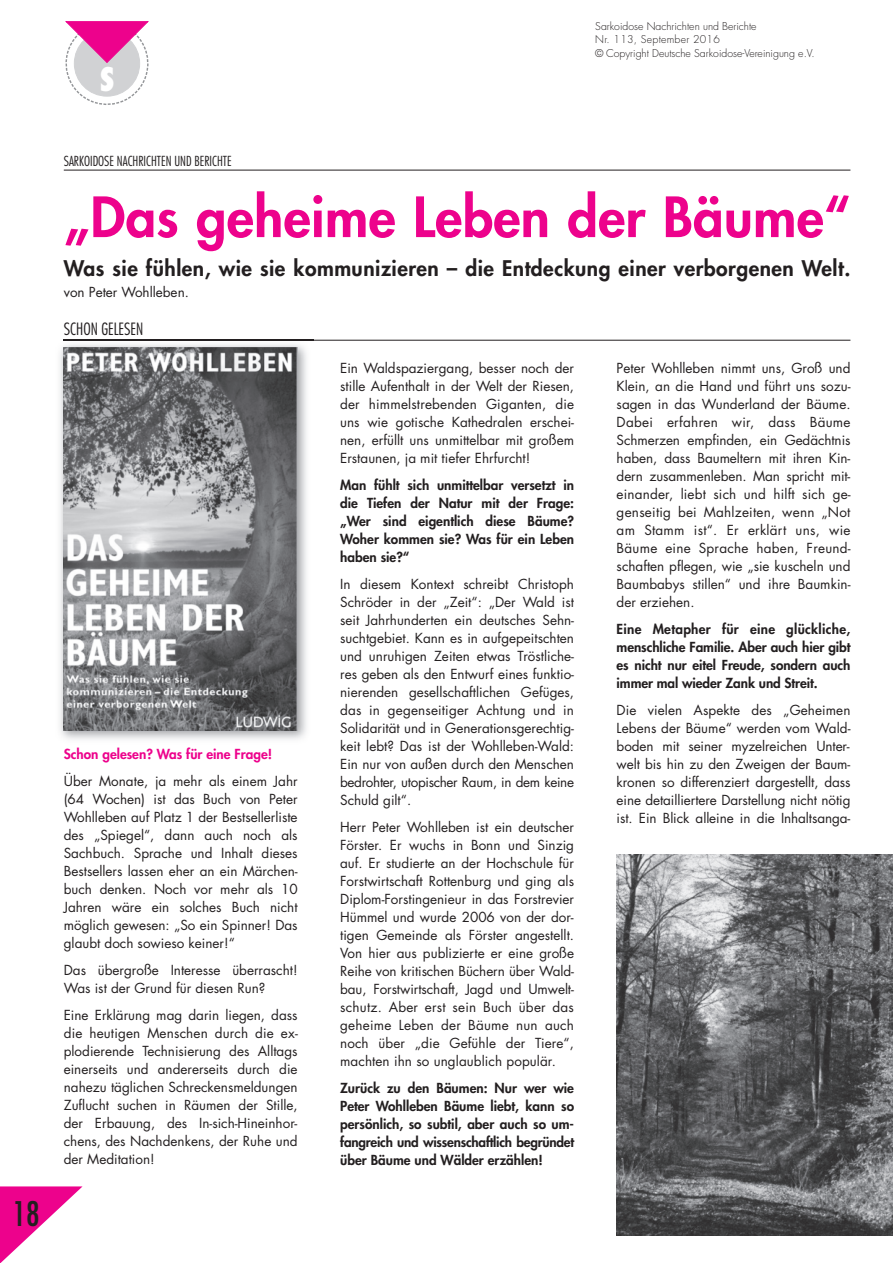
<style>
.page{position:relative;width:893px;height:1263px;background:#fff}
.page>*{position:absolute;margin:0;border:0;box-sizing:border-box;transform-origin:0 0}
.t1{font:800 54px "Futura";letter-spacing:.005em;color:#ed028c}
.t2{font:condensed 33px "Futura";color:#231f20}
.t3{font:800 condensed 31.65px "Futura";color:#fff}
.t4{font:800 21px "Futura";letter-spacing:.025em;color:#231f20}
.t5{font:300 condensed 16.5px "Futura";color:#231f20}
.t6{font:13.5px/18px "Futura";color:#231f20;text-align:justify}
.t7{font:800 13.5px/18px "Futura";letter-spacing:-.005em;color:#231f20;text-align:justify}
.t8{font:300 condensed 13.5px "Futura";color:#231f20}
.t9{font:800 13.5px "Futura";color:#ed028c}
.t10{font:300 10.5px/13.5px "Futura";color:#231f20}
</style>
<div class="page">
<svg style="left:0;top:1186px;width:83px;height:77px"></svg>
<svg style="left:65px;top:21px;width:84px;height:84px"></svg>
<hr style="left:64px;top:170px;width:786px;height:1px;background:#231f20">
<hr style="left:64px;top:340px;width:786px;height:1px;background:#231f20">
<img style="left:60px;top:339px;width:253px;height:401px">
<img style="left:64px;top:340px;width:249px;height:1px">
<img style="left:64px;top:348px;width:234px;height:383px">
<img style="left:617px;top:855px;width:276px;height:381px">
<h3 class="t3" style="left:100px;top:66px;width:16px">S</h3>
<p class="t10" style="left:595px;top:20px;width:221px">Sarkoidose Nachrichten und Berichte<br>Nr. 113, September 2016<br>© Copyright Deutsche Sarkoidose-Vereinigung e.V.</p>
<h2 class="t2" style="left:13px;top:1198px;width:29px">18</h2>
<p class="t8" style="left:64px;top:155px;width:169px">SARKOIDOSE NACHRICHTEN UND BERICHTE</p>
<h1 class="t1" style="left:64px;top:191px;width:788px">„Das geheime Leben der Bäume“</h1>
<h3 class="t4" style="left:64px;top:258px;width:788px">Was sie fühlen, wie sie kommunizieren – die Entdeckung einer verborgenen Welt.</h3>
<p class="t6" style="left:64px;top:284px;width:127px">von Peter Wohlleben.</p>
<p class="t5" style="left:64px;top:322px;width:81px">SCHON GELESEN</p>
<p class="t9" style="left:64px;top:748px;width:210px">Schon gelesen? Was für eine Frage!</p>
<p class="t6" style="left:64px;top:773px;width:235px">Über Monate, ja mehr als einem Jahr (64 Wochen) ist das Buch von Peter Wohlleben auf Platz 1 der Bestsellerliste des „Spiegel“, dann auch noch als Sachbuch. Sprache und Inhalt dieses Bestsellers lassen eher an ein Märchen&shy;buch denken. Noch vor mehr als 10<br>Jahren wäre ein solches Buch nicht möglich gewesen: „So ein Spinner! Das glaubt doch sowieso keiner!“</p>
<p class="t6" style="left:64px;top:962px;width:235px">Das übergroße Interesse überrascht!<br>Was ist der Grund für diesen Run?</p>
<p class="t6" style="left:64px;top:1007px;width:236px">Eine Erklärung mag darin liegen, dass die heutigen Menschen durch die ex&shy;plodierende Technisierung des Alltags einerseits und andererseits durch die nahezu täglichen Schreckensmeldungen Zuflucht suchen in Räumen der Stille, der Erbauung, des In-sich-Hineinhor&shy;chens, des Nachdenkens, der Ruhe und der Meditation!</p>
<p class="t6" style="left:340px;top:360px;width:235px">Ein Waldspaziergang, besser noch der stille Aufenthalt in der Welt der Riesen, der himmelstrebenden Giganten, die uns wie gotische Kathedralen erschei&shy;nen, erfüllt uns unmittelbar mit großem Erstaunen, ja mit tiefer Ehrfurcht!</p>
<p class="t7" style="left:340px;top:477px;width:235px">Man fühlt sich unmittelbar versetzt in die Tiefen der Natur mit der Frage: „Wer sind eigentlich diese Bäume?<br>Woher kommen sie? Was für ein Leben haben sie?“</p>
<p class="t6" style="left:340px;top:576px;width:235px">In diesem Kontext schreibt Christoph Schröder in der „Zeit“: „Der Wald ist seit Jahrhunderten ein deutsches Sehn&shy;suchtgebiet. Kann es in aufgepeitschten und unruhigen Zeiten etwas Tröstliche&shy;res geben als den Entwurf eines funktio&shy;nierenden gesellschaftlichen Gefüges, das in gegenseitiger Achtung und in Solidarität und in Generationsgerechtig&shy;keit lebt? Das ist der Wohlleben-Wald:<br>Ein nur von außen durch den Menschen bedrohter, utopischer Raum, in dem keine Schuld gilt“.</p>
<p class="t6" style="left:340px;top:819px;width:235px">Herr Peter Wohlleben ist ein deutscher Förster. Er wuchs in Bonn und Sinzig auf. Er studierte an der Hochschule für Forstwirtschaft Rottenburg und ging als Diplom-Forstingenieur in das Forstrevier Hümmel und wurde 2006 von der dor&shy;tigen Gemeinde als Förster angestellt.<br>Von hier aus publizierte er eine große Reihe von kritischen Büchern über Wald&shy;bau, Forstwirtschaft, Jagd und Umwelt&shy;schutz. Aber erst sein Buch über das geheime Leben der Bäume nun auch noch über „die Gefühle der Tiere“, machten ihn so unglaublich populär.</p>
<p class="t7" style="left:340px;top:1080px;width:235px">Zurück zu den Bäumen: Nur wer wie Peter Wohlleben Bäume liebt, kann so persönlich, so subtil, aber auch so um&shy;fangreich und wissenschaftlich begründet über Bäume und Wälder erzählen!</p>
<p class="t6" style="left:617px;top:360px;width:236px">Peter Wohlleben nimmt uns, Groß und Klein, an die Hand und führt uns sozu&shy;sagen in das Wunderland der Bäume.<br>Dabei erfahren wir, dass Bäume Schmerzen empfinden, ein Gedächtnis haben, dass Baumeltern mit ihren Kin&shy;dern zusammenleben. Man spricht mit&shy;einander, liebt sich und hilft sich ge&shy;genseitig bei Mahlzeiten, wenn „Not am Stamm ist“. Er erklärt uns, wie Bäume eine Sprache haben, Freund&shy;schaften pflegen, wie „sie kuscheln und Baumbabys stillen“ und ihre Baumkin&shy;der erziehen.</p>
<p class="t7" style="left:617px;top:621px;width:235px">Eine Metapher für eine glückliche, menschliche Familie. Aber auch hier gibt es nicht nur eitel Freude, sondern auch immer mal wieder Zank und Streit.</p>
<p class="t6" style="left:617px;top:702px;width:235px">Die vielen Aspekte des „Geheimen Lebens der Bäume“ werden vom Wald&shy;boden mit seiner myzelreichen Unter&shy;welt bis hin zu den Zweigen der Baum&shy;kronen so differenziert dargestellt, dass eine detailliertere Darstellung nicht nötig ist. Ein Blick alleine in die Inhaltsanga-</p>
</div>
